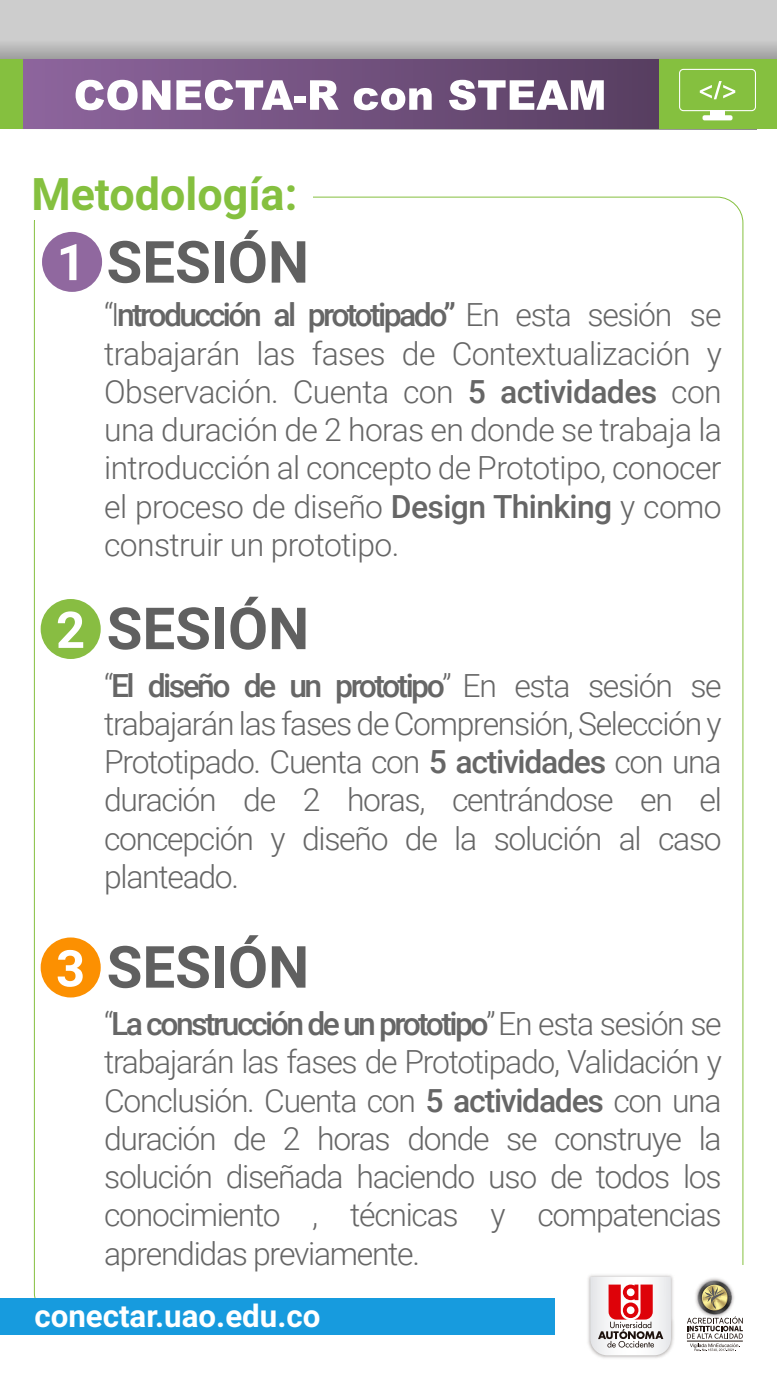
<style>
.page{position:relative;width:777px;height:1380px;background:#fff}
.page>*{position:absolute;margin:0;border:0;box-sizing:border-box;transform-origin:0 0}
.t1{font:700 58.12px "Roboto";color:#606060}
.t2{font:700 50.62px "Roboto";color:#fff}
.t3{font:700 44.88px "Roboto";color:#85c03f}
.t4{font:300 31.88px/38.2px "Roboto";letter-spacing:-.04em;color:#666;text-align:justify}
.t5{font:700 31.25px "Roboto";color:#fff}
.s1{font-size:50.62px;color:#fff}
.s2{font-weight:500}
</style>
<div class="page">
<div style="left:0;top:0;width:776px;height:91px;background:#cdcdcd"></div>
<svg style="left:0;top:44px;width:776px;height:16px"></svg>
<svg style="left:22px;top:60px;width:636px;height:69px"></svg>
<div style="left:658px;top:60px;width:118px;height:69px;background:#85c03f"></div>
<div style="left:0;top:60px;width:22px;height:69px;background:#85c03f"></div>
<div style="left:710px;top:111px;width:14px;height:5px;background:#fff"></div>
<div style="left:702px;top:115px;width:30px;height:5px;background:#fff;border-radius:2px"></div>
<svg style="left:679px;top:69px;width:76px;height:42px"></svg>
<svg style="left:76px;top:80px;width:94px;height:30px"></svg>
<svg style="left:176px;top:80px;width:117px;height:30px"></svg>
<div style="left:294px;top:96px;width:12px;height:6px;background:#fff"></div>
<svg style="left:310px;top:80px;width:28px;height:30px"></svg>
<svg style="left:353px;top:88px;width:78px;height:22px"></svg>
<svg style="left:449px;top:80px;width:154px;height:30px"></svg>
<div style="left:0;top:1298px;width:776px;height:36px;background:#179bde"></div>
<div style="left:555px;top:1265px;width:221px;height:90px;background:#fff"></div>
<img style="left:588px;top:1275px;width:86px;height:83px">
<svg style="left:590px;top:1277px;width:80px;height:78px"></svg>
<img style="left:705px;top:1278px;width:20px;height:3px">
<svg style="left:686px;top:1281px;width:56px;height:71px"></svg>
<hr style="left:686px;top:1341px;width:56px;height:1px;background:#1e120d">
<div style="left:42px;top:232px;width:60px;height:60px;background:#90689f;border-radius:50%"></div>
<div style="left:41px;top:599px;width:60px;height:60px;background:#88bd42;border-radius:50%"></div>
<div style="left:41px;top:937px;width:60px;height:60px;background:#fc9001;border-radius:50%"></div>
<h3 class="t3" style="left:31px;top:162px;width:267px">Metodología:</h3>
<h1 class="t1" style="left:57px;top:221px;width:254px"><span class="s1">1</span> SESIÓN</h1>
<h2 class="t2" style="left:49px;top:227px;width:31px">1</h2>
<p class="t4" style="left:104px;top:295px;width:619px">“I<span class="s2">ntroducción al prototipado”</span> En esta sesión se trabajarán las fases de Contextualización y Observación. Cuenta con <span class="s2">5 actividades</span> con una duración de 2 horas en donde se trabaja la introducción al concepto de Prototipo, conocer el proceso de diseño <span class="s2">Design Thinking</span> y como construir un prototipo.</p>
<h2 class="t2" style="left:49px;top:574px;width:31px">2</h2>
<h1 class="t1" style="left:56px;top:588px;width:254px"><span class="s1">2</span> SESIÓN</h1>
<p class="t4" style="left:104px;top:665px;width:619px">“<span class="s2">El diseño de un prototipo</span>” En esta sesión se trabajarán las fases de Comprensión, Selección y Prototipado. Cuenta con <span class="s2">5 actividades</span> con una duración de 2 horas, centrándose en el concepción y diseño de la solución al caso planteado.</p>
<h1 class="t1" style="left:56px;top:926px;width:254px"><span class="s1">3</span> SESIÓN</h1>
<h2 class="t2" style="left:49px;top:933px;width:31px">3</h2>
<p class="t4" style="left:104px;top:1004px;width:619px">“<span class="s2">La construcción de un prototipo</span>” En esta sesión se trabajarán las fases de Prototipado, Validación y Conclusión. Cuenta con <span class="s2">5 actividades</span> con una duración de 2 horas donde se construye la solución diseñada haciendo uso de todos los conocimiento , técnicas y compatencias aprendidas previamente.</p>
<p class="t5" style="left:34px;top:1294px;width:287px">conectar.uao.edu.co</p>
</div>
